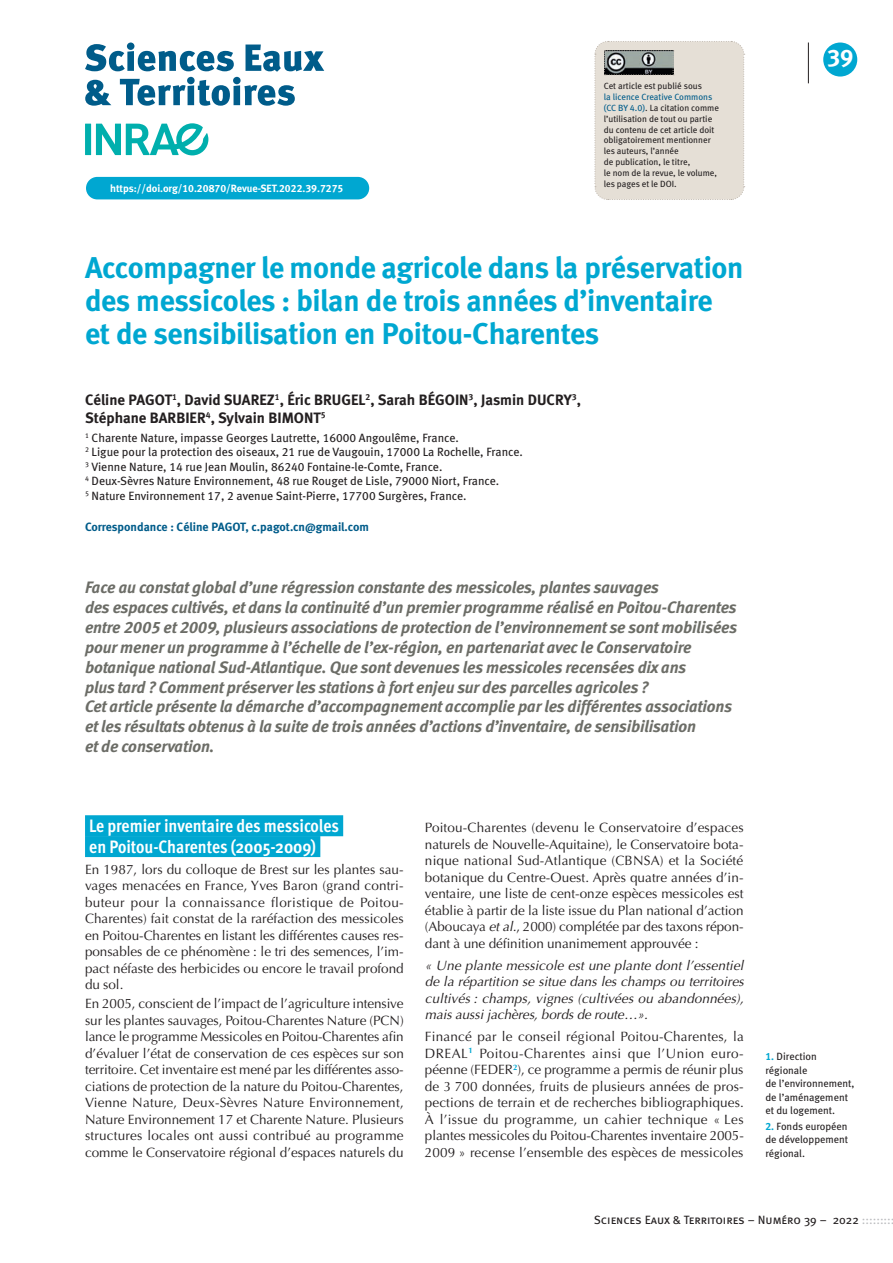
<style>
.page{position:relative;width:893px;height:1263px;background:#fff}
.page>*{position:absolute;margin:0;border:0;box-sizing:border-box;transform-origin:0 0}
.Titre_bleu{font:30px/33px "Meta Bold LF";letter-spacing:-.01em;color:#00a7d1}
.t1{font:24px "Meta Bold Caps Expert";color:#fff}
.H1_bleu{font:700 18px "Meta Cond OT";color:#fff}
.H1_bleu_2e_ligne{font:700 18px "Meta Cond OT";color:#fff}
.Chapeau{font:italic 16.5px/19.8px "Meta Bold LF";letter-spacing:-.005em;color:#6c6d67}
.Auteur{font:15px/18px "Meta Bold LF";color:#231f20}
.Texte_article{font:13.5px/16.5px "Optima";letter-spacing:-.005em;color:#231f20;text-align:justify}
.Texte_article-2{font:italic 13.5px/16.5px "Optima";letter-spacing:-.005em;color:#231f20;text-align:justify}
.Affiliation_auteur{font:12px "Meta Book LF";color:#231f20}
.t2{font:12px "Meta Book Caps";color:#231f20}
.Courriel_auteur_corr{font:12px "Meta Bold LF";color:#005c8a}
.Note{font:10.5px/13.5px "Meta Book LF";color:#231f20}
.t3{font:10.5px "Meta Bold LF";color:#fff}
.t4{font:9px/10.8px "Meta Book LF";color:#231f20}
.s1{color:#005c8a}
.s2{font-style:italic}
.s3{font-family:"Meta Bold LF";color:#00a7d1}
.s4{color:#bcbdc0}
</style>
<div class="page">
<svg style="left:85px;top:43px;width:239px;height:63px"></svg>
<div style="left:85px;top:124px;width:6px;height:31px;background:#00afad"></div>
<svg style="left:96px;top:123px;width:112px;height:32px"></svg>
<div style="left:86px;top:177px;width:283px;height:22px;background:#00a7d1;border-radius:11px"></div>
<svg style="left:594px;top:41px;width:151px;height:159px;background:#dcd7cf"></svg>
<div style="left:823px;top:43px;width:34px;height:34px;background:#00a7d1;border-radius:50%"></div>
<hr style="left:808px;top:43px;width:1px;height:40px;background:#231f20">
<div style="left:85px;top:815px;width:258px;height:21px;background:#00a7d1"></div>
<div style="left:85px;top:836px;width:235px;height:21px;background:#00a7d1"></div>
<p class="t3" style="left:110px;top:182px;width:235px">https://doi.org/10.20870/Revue-SET.2022.39.7275</p>
<p class="t4" style="left:604px;top:81px;width:100px">Cet article est publié sous</p>
<p class="t4" style="left:604px;top:92px;width:117px"><span class="s1">la licence Creative Commons (CC BY 4.0)</span>. La citation comme l’utilisation de tout ou partie du contenu de cet article doit obligatoirement mentionner les auteurs, l’année<br>de publication, le titre,<br>le nom de la revue, le volume, les pages et le DOI.</p>
<p class="Titre_bleu" style="left:85px;top:251px;width:660px">Accompagner le monde agricole dans la préservation des messicoles : bilan de trois années d’inventaire et de sensibilisation en Poitou-Charentes</p>
<p class="Auteur" style="left:85px;top:391px;width:497px">Céline PAGOT<sup>1</sup>, David SUAREZ<sup>1</sup>, Éric BRUGEL<sup>2</sup>, Sarah BÉGOIN<sup>3</sup>, Jasmin DUCRY<sup>3</sup>,<br>Stéphane BARBIER<sup>4</sup>, Sylvain BIMONT<sup>5</sup></p>
<p class="Affiliation_auteur" style="left:85px;top:430px;width:375px"><sup>1</sup> Charente Nature, impasse Georges Lautrette, 16000 Angoulême, France.</p>
<p class="Affiliation_auteur" style="left:85px;top:445px;width:439px"><sup>2</sup> Ligue pour la protection des oiseaux, 21 rue de Vaugouin, 17000 La Rochelle, France.</p>
<p class="Affiliation_auteur" style="left:85px;top:459px;width:359px"><sup>3</sup> Vienne Nature, 14 rue Jean Moulin, 86240 Fontaine-le-Comte, France.</p>
<p class="Affiliation_auteur" style="left:85px;top:474px;width:416px"><sup>4</sup> Deux-Sèvres Nature Environnement, 48 rue Rouget de Lisle, 79000 Niort, France.</p>
<p class="Affiliation_auteur" style="left:85px;top:488px;width:383px"><sup>5</sup> Nature Environnement 17, 2 avenue Saint-Pierre, 17700 Surgères, France.</p>
<p class="Courriel_auteur_corr" style="left:85px;top:520px;width:285px">Correspondance : Céline PAGOT, c.pagot.cn@gmail.com</p>
<p class="Chapeau" style="left:85px;top:578px;width:654px">Face au constat global d’une régression constante des messicoles, plantes sauvages<br>des espaces cultivés, et dans la continuité d’un premier programme réalisé en Poitou-Charentes entre 2005 et 2009, plusieurs associations de protection de l’environnement se sont mobilisées pour mener un programme à l’échelle de l’ex-région, en partenariat avec le Conservatoire botanique national Sud-Atlantique. Que sont devenues les messicoles recensées dix ans<br>plus tard ? Comment préserver les stations à fort enjeu sur des parcelles agricoles ?<br>Cet article présente la démarche d’accompagnement accomplie par les différentes associations et les résultats obtenus à la suite de trois années d’actions d’inventaire, de sensibilisation<br>et de conservation.</p>
<h2 class="t1" style="left:827px;top:43px;width:28px">39</h2>
<p class="H1_bleu" style="left:89px;top:814px;width:251px">Le premier inventaire des messicoles</p>
<p class="H1_bleu_2e_ligne" style="left:89px;top:835px;width:228px">en Poitou-Charentes (2005-2009)</p>
<p class="Texte_article" style="left:85px;top:861px;width:320px">En 1987, lors du colloque de Brest sur les plantes sau&shy;vages menacées en France, Yves Baron (grand contri&shy;buteur pour la connaissance floristique de Poitou-Charentes) fait constat de la raréfaction des messicoles en Poitou-Charentes en listant les différentes causes res&shy;ponsables de ce phénomène : le tri des semences, l’im&shy;pact néfaste des herbicides ou encore le travail profond du sol.</p>
<p class="Texte_article" style="left:85px;top:995px;width:320px">En 2005, conscient de l’impact de l’agriculture intensive sur les plantes sauvages, Poitou-Charentes Nature (PCN) lance le programme Messicoles en Poitou-Charentes afin d’évaluer l’état de conservation de ces espèces sur son territoire. Cet inventaire est mené par les différentes asso&shy;ciations de protection de la nature du Poitou-Charentes, Vienne Nature, Deux-Sèvres Nature Environnement, Nature Environnement 17 et Charente Nature. Plusieurs structures locales ont aussi contribué au programme comme le Conservatoire régional d’espaces naturels du</p>
<p class="Texte_article" style="left:425px;top:819px;width:320px">Poitou-Charentes (devenu le Conservatoire d’espaces naturels de Nouvelle-Aquitaine), le Conservatoire bota&shy;nique national Sud-Atlantique (CBNSA) et la Société botanique du Centre-Ouest. Après quatre années d’in&shy;ventaire, une liste de cent-onze espèces messicoles est établie à partir de la liste issue du Plan national d’action (Aboucaya <span class="s2">et al.</span>, 2000) complétée par des taxons répon&shy;dant à une définition unanimement approuvée :</p>
<p class="Texte_article-2" style="left:425px;top:957px;width:320px">« Une plante messicole est une plante dont l’essentiel de la répartition se situe dans les champs ou territoires cultivés : champs, vignes (cultivées ou abandonnées), mais aussi jachères, bords de route…».</p>
<p class="Texte_article" style="left:425px;top:1028px;width:320px">Financé par le conseil régional Poitou-Charentes, la DREAL<sup>1</sup> Poitou-Charentes ainsi que l’Union euro&shy;péenne (FEDER<sup>2</sup>), ce programme a permis de réunir plus de 3 700 données, fruits de plusieurs années de pros&shy;pections de terrain et de recherches bibliographiques.<br>À l’issue du programme, un cahier technique « Les plantes messicoles du Poitou-Charentes inventaire 2005- 2009 » recense l’ensemble des espèces de messicoles</p>
<p class="Note" style="left:765px;top:1049px;width:91px"><span class="s3">1.</span> Direction régionale<br>de l’environnement, de l’aménagement et du logement.</p>
<p class="Note" style="left:765px;top:1119px;width:84px;text-align:justify"><span class="s3">2.</span> Fonds européen de développement régional.</p>
<p class="t2" style="left:594px;top:1213px;width:302px">Sciences Eaux &amp; Territoires – Numéro 39 – 2022 <span class="s4">:::::::::</span></p>
</div>
